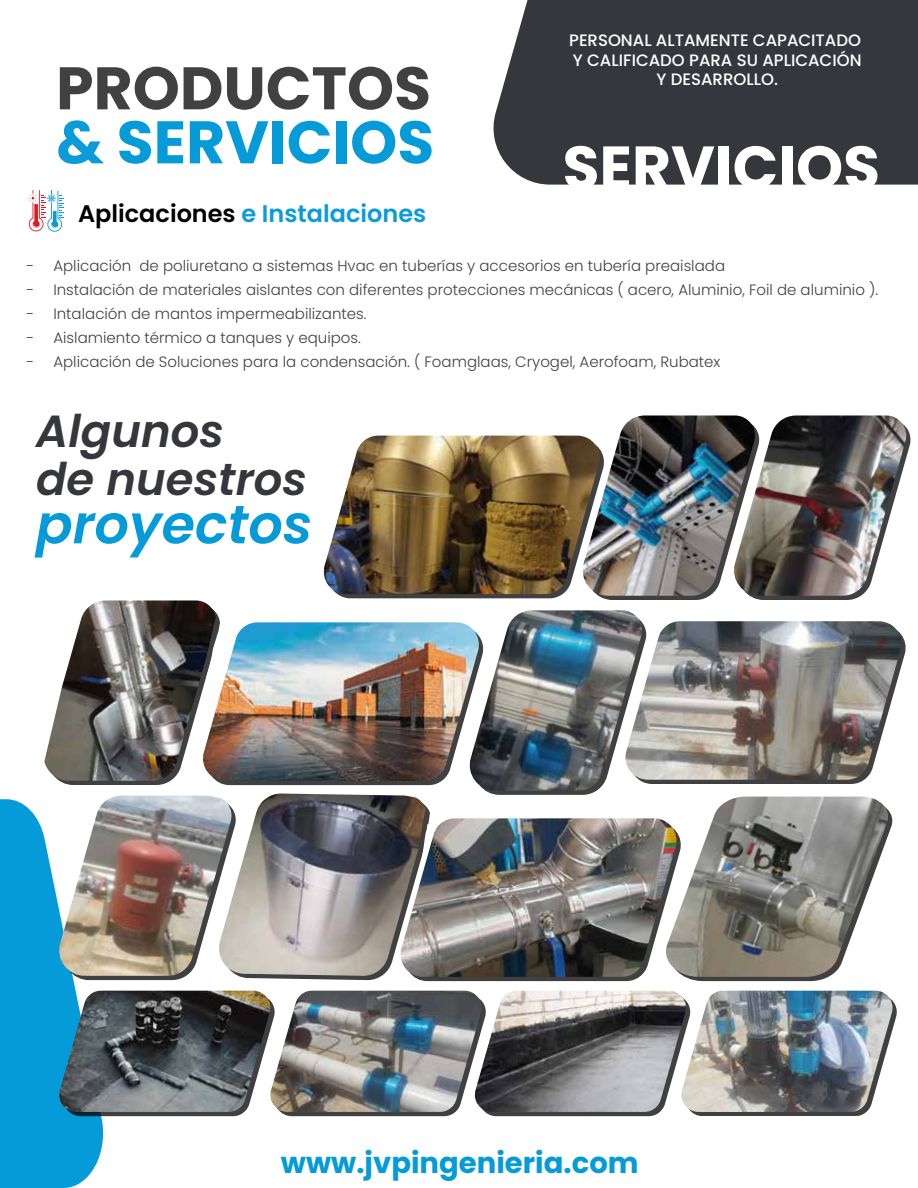
<style>
.page{position:relative;width:918px;height:1188px;background:#fff}
.page>*{position:absolute;margin:0;border:0;box-sizing:border-box;transform-origin:0 0}
.t1{font:700 60px/54px "Poppins";color:#414142}
.t2{font:700 60px "Poppins";color:#fff}
.t3{font:italic 600 54px "Poppins";color:#059bd8}
.t4{font:italic 600 45px/48px "Poppins";color:#36363d}
.t5{font:700 29.1px "Poppins";color:#059bd8}
.t6{font:600 24px "Poppins";color:#0b9bd8}
.t7{font:500 16.5px/19.5px "Poppins";color:#fff;text-align:center}
.t8{font:300 15px "Poppins";color:#414142}
.s1{color:#0b9bd8}
.s2{color:#059bd8}
.s3{color:#010101}
</style>
<div class="page">
<img style="left:630px;top:415px;width:100px;height:5px">
<img style="left:730px;top:415px;width:169px;height:5px">
<div style="left:493px;top:0;width:425px;height:185px;background:#36363d"></div>
<svg style="left:29px;top:190px;width:35px;height:42px"></svg>
<img style="left:0;top:420px;width:911px;height:768px">
<img style="left:57px;top:991px;width:216px;height:121px">
<h1 class="t1" style="left:56px;top:62px;width:380px">PRODUCTOS <span class="s1">&amp;</span> <span class="s2">SERVICIOS</span></h1>
<p class="t7" style="left:569px;top:31px;width:294px">PERSONAL ALTAMENTE CAPACITADO<br>Y CALIFICADO PARA SU APLICACIÓN<br>Y DESARROLLO.</p>
<h1 class="t2" style="left:563px;top:133px;width:319px">SERVICIOS</h1>
<h3 class="t6" style="left:78px;top:200px;width:350px"><span class="s3">Aplicaciones</span> e Instalaciones</h3>
<p class="t8" style="left:26px;top:257px;width:700px">- Aplicación de poliuretano a sistemas Hvac en tuberías y accesorios en tubería preaislada</p>
<p class="t8" style="left:26px;top:281px;width:853px">- Instalación de materiales aislantes con diferentes protecciones mecánicas ( acero, Aluminio, Foil de aluminio ).</p>
<p class="t8" style="left:26px;top:305px;width:342px">- Intalación de mantos impermeabilizantes.</p>
<p class="t8" style="left:26px;top:329px;width:336px">- Aislamiento térmico a tanques y equipos.</p>
<p class="t8" style="left:26px;top:353px;width:696px">- Aplicación de Soluciones para la condensación. ( Foamglaas, Cryogel, Aerofoam, Rubatex</p>
<h3 class="t4" style="left:36px;top:408px;width:272px">Algunos<br>de nuestros</h3>
<h2 class="t3" style="left:36px;top:493px;width:278px">proyectos</h2>
<h3 class="t5" style="left:281px;top:1146px;width:359px">www.jvpingenieria.com</h3>
</div>
